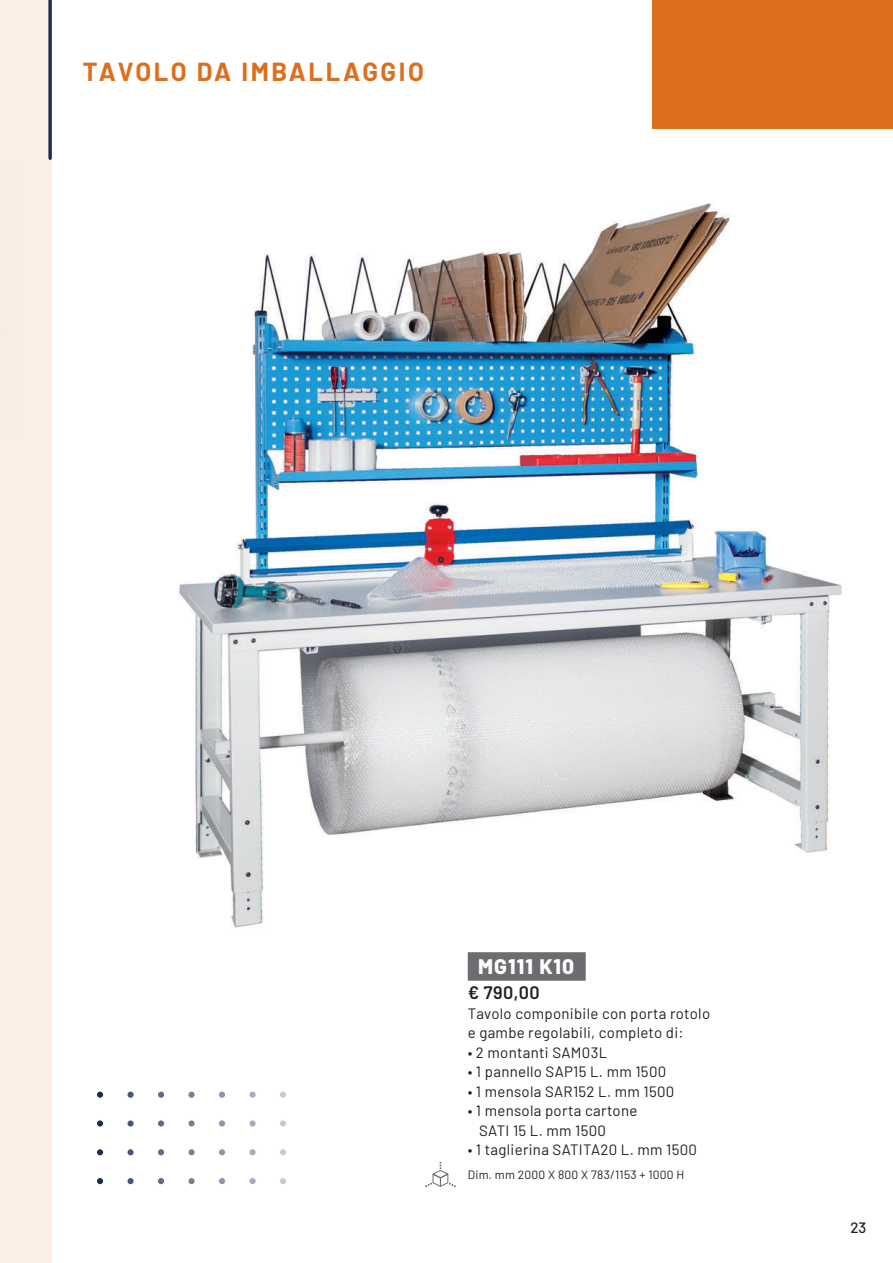
<style>
.page{position:relative;width:893px;height:1263px;background:#fff}
.page>*{position:absolute;margin:0;border:0;box-sizing:border-box;transform-origin:0 0}
.t1{font:700 25.5px "Barlow";letter-spacing:.1em;color:#dd6e1c}
.t2{font:800 21px "Barlow";letter-spacing:.05em;color:#fff}
.t3{font:600 18px "Barlow";color:#231f20}
.t4{font:15px/19.5px "Barlow";letter-spacing:.02em;color:#231f20}
.t5{font:500 15px "Barlow";color:#231f20}
.t6{font:12px "Barlow";letter-spacing:.02em;color:#231f20}
</style>
<div class="page">
<div style="left:0;top:0;width:51px;height:1263px;background:#fbefe5"></div>
<div style="left:0;top:167px;width:52px;height:271px;background:#fbeee4"></div>
<img style="left:179px;top:202px;width:663px;height:726px">
<div style="left:468px;top:952px;width:118px;height:29px;background:#6c6d70"></div>
<svg style="left:425px;top:1162px;width:31px;height:25px"></svg>
<div style="left:653px;top:0;width:240px;height:128px;background:#dd6e1c"></div>
<svg style="left:48px;top:0;width:4px;height:160px"></svg>
<div style="left:96px;top:1091px;width:8px;height:7px;background:#1b2b55;border-radius:50%"></div>
<div style="left:96px;top:1090px;width:8px;height:9px;border:1px solid #fff;border-radius:50%"></div>
<div style="left:96px;top:1120px;width:8px;height:7px;background:#1b2b55;border-radius:50%"></div>
<div style="left:96px;top:1119px;width:8px;height:8px;border:1px solid #fff;border-radius:50%"></div>
<div style="left:96px;top:1149px;width:8px;height:7px;background:#1b2b55;border-radius:50%"></div>
<div style="left:96px;top:1148px;width:8px;height:8px;border:1px solid #fff;border-radius:50%"></div>
<div style="left:96px;top:1177px;width:8px;height:8px;background:#1b2b55;border-radius:50%"></div>
<div style="left:96px;top:1177px;width:8px;height:8px;border:1px solid #fff;border-radius:50%"></div>
<svg style="left:127px;top:1091px;width:7px;height:7px"></svg>
<div style="left:126px;top:1090px;width:9px;height:9px;border:1px solid #fff;border-radius:50%"></div>
<svg style="left:127px;top:1120px;width:7px;height:7px"></svg>
<div style="left:126px;top:1119px;width:9px;height:8px;border:1px solid #fff;border-radius:50%"></div>
<svg style="left:127px;top:1149px;width:7px;height:7px"></svg>
<div style="left:126px;top:1148px;width:9px;height:8px;border:1px solid #fff;border-radius:50%"></div>
<div style="left:127px;top:1177px;width:7px;height:8px;background:#485577;border-radius:50%"></div>
<div style="left:126px;top:1177px;width:9px;height:8px;border:1px solid #fff;border-radius:50%"></div>
<div style="left:157px;top:1091px;width:8px;height:7px;background:#5f6b88;border-radius:50%"></div>
<div style="left:157px;top:1090px;width:8px;height:9px;border:1px solid #fff;border-radius:50%"></div>
<div style="left:157px;top:1120px;width:8px;height:7px;background:#5f6b88;border-radius:50%"></div>
<div style="left:157px;top:1119px;width:8px;height:8px;border:1px solid #fff;border-radius:50%"></div>
<div style="left:157px;top:1149px;width:8px;height:7px;background:#5f6b88;border-radius:50%"></div>
<div style="left:157px;top:1148px;width:8px;height:8px;border:1px solid #fff;border-radius:50%"></div>
<div style="left:157px;top:1177px;width:8px;height:8px;background:#5f6b88;border-radius:50%"></div>
<div style="left:157px;top:1177px;width:8px;height:8px;border:1px solid #fff;border-radius:50%"></div>
<svg style="left:188px;top:1091px;width:7px;height:7px"></svg>
<div style="left:187px;top:1090px;width:9px;height:9px;border:1px solid #fff;border-radius:50%"></div>
<svg style="left:188px;top:1120px;width:7px;height:7px"></svg>
<div style="left:187px;top:1119px;width:9px;height:8px;border:1px solid #fff;border-radius:50%"></div>
<svg style="left:188px;top:1149px;width:7px;height:7px"></svg>
<div style="left:187px;top:1148px;width:9px;height:8px;border:1px solid #fff;border-radius:50%"></div>
<div style="left:188px;top:1177px;width:7px;height:8px;background:#767f99;border-radius:50%"></div>
<div style="left:187px;top:1177px;width:9px;height:8px;border:1px solid #fff;border-radius:50%"></div>
<div style="left:218px;top:1091px;width:8px;height:7px;background:#8d95aa;border-radius:50%"></div>
<div style="left:218px;top:1090px;width:8px;height:9px;border:1px solid #fff;border-radius:50%"></div>
<div style="left:218px;top:1120px;width:8px;height:7px;background:#8d95aa;border-radius:50%"></div>
<div style="left:218px;top:1119px;width:8px;height:8px;border:1px solid #fff;border-radius:50%"></div>
<div style="left:218px;top:1149px;width:8px;height:7px;background:#8d95aa;border-radius:50%"></div>
<div style="left:218px;top:1148px;width:8px;height:8px;border:1px solid #fff;border-radius:50%"></div>
<div style="left:218px;top:1177px;width:8px;height:8px;background:#8d95aa;border-radius:50%"></div>
<div style="left:218px;top:1177px;width:8px;height:8px;border:1px solid #fff;border-radius:50%"></div>
<svg style="left:249px;top:1091px;width:7px;height:7px"></svg>
<div style="left:248px;top:1090px;width:9px;height:9px;border:1px solid #fff;border-radius:50%"></div>
<svg style="left:249px;top:1120px;width:7px;height:7px"></svg>
<div style="left:248px;top:1119px;width:9px;height:8px;border:1px solid #fff;border-radius:50%"></div>
<div style="left:249px;top:1149px;width:7px;height:7px;background:#a4abbb;border-radius:50%"></div>
<div style="left:248px;top:1148px;width:9px;height:8px;border:1px solid #fff;border-radius:50%"></div>
<div style="left:249px;top:1177px;width:7px;height:8px;background:#a4abbb;border-radius:50%"></div>
<div style="left:248px;top:1177px;width:9px;height:8px;border:1px solid #fff;border-radius:50%"></div>
<div style="left:279px;top:1091px;width:8px;height:7px;background:#c6cad5;border-radius:50%"></div>
<div style="left:279px;top:1090px;width:8px;height:9px;border:1px solid #fff;border-radius:50%"></div>
<div style="left:279px;top:1120px;width:8px;height:7px;background:#c6cad5;border-radius:50%"></div>
<div style="left:279px;top:1119px;width:8px;height:8px;border:1px solid #fff;border-radius:50%"></div>
<div style="left:279px;top:1149px;width:8px;height:7px;background:#c6cad5;border-radius:50%"></div>
<div style="left:279px;top:1148px;width:8px;height:8px;border:1px solid #fff;border-radius:50%"></div>
<div style="left:279px;top:1177px;width:8px;height:8px;background:#c6cad5;border-radius:50%"></div>
<div style="left:279px;top:1177px;width:8px;height:8px;border:1px solid #fff;border-radius:50%"></div>
<h1 class="t1" style="left:83px;top:53px;width:342px">TAVOLO DA IMBALLAGGIO</h1>
<h2 class="t2" style="left:478px;top:951px;width:97px">MG111 K10</h2>
<p class="t3" style="left:468px;top:980px;width:73px">€ 790,00</p>
<p class="t4" style="left:468px;top:1003px;width:244px">Tavolo componibile con porta rotolo e gambe regolabili, completo di:</p>
<p class="t4" style="left:468px;top:1042px;width:141px">• 2 montanti SAM03L</p>
<p class="t4" style="left:468px;top:1061px;width:200px">• 1 pannello SAP15 L. mm 1500</p>
<p class="t4" style="left:468px;top:1081px;width:208px">• 1 mensola SAR152 L. mm 1500</p>
<p class="t4" style="left:479px;top:1100px;width:160px;text-indent:-11px">• 1 mensola porta cartone<br>SATI 15 L. mm 1500</p>
<p class="t4" style="left:468px;top:1139px;width:231px">• 1 taglierina SATITA20 L. mm 1500</p>
<p class="t6" style="left:468px;top:1166px;width:218px">Dim. mm 2000 X 800 X 783/1153 + 1000 H</p>
<p class="t5" style="left:850px;top:1217px;width:17px">23</p>
</div>
